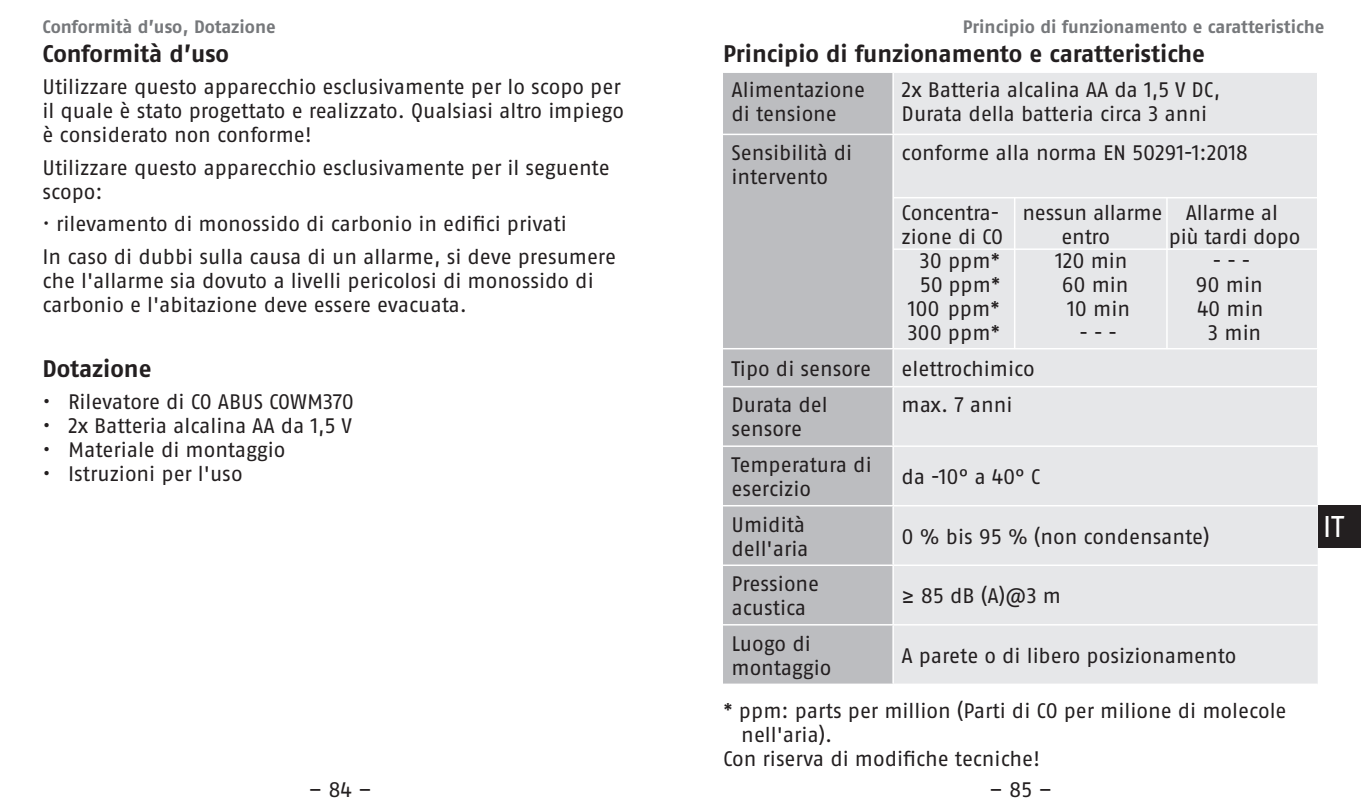
<style>
.page{position:relative;width:1361px;height:808px;background:#fff}
.page>*{position:absolute;margin:0;border:0;box-sizing:border-box;transform-origin:0 0}
.t1{font:30px "ABUS Fago Pro";color:#fff}
.Fließtext{font:700 24px "ABUS Fago Pro";letter-spacing:-.005em;color:#231f20}
.Fließtext-2{font:21px/24px "ABUS Fago Pro";letter-spacing:-.005em;color:#231f20}
.Fließtext-3{font:700 18px "ABUS Fago Pro";letter-spacing:-.005em;color:#76787b}
</style>
<div class="page">
<div style="left:723px;top:73px;width:169px;height:610px;background:#bcbdc0"></div>
<div style="left:894px;top:73px;width:423px;height:610px;background:#e6e7e9"></div>
<hr style="left:723px;top:134px;width:170px;height:1px;background:#fff">
<hr style="left:893px;top:134px;width:425px;height:1px;background:#fff">
<hr style="left:723px;top:348px;width:170px;height:1px;background:#fff">
<hr style="left:893px;top:348px;width:425px;height:1px;background:#fff">
<hr style="left:723px;top:386px;width:170px;height:1px;background:#fff">
<hr style="left:893px;top:386px;width:425px;height:1px;background:#fff">
<hr style="left:723px;top:445px;width:170px;height:2px;background:#fff">
<hr style="left:893px;top:445px;width:425px;height:2px;background:#fff">
<hr style="left:723px;top:505px;width:170px;height:1px;background:#fff">
<hr style="left:893px;top:505px;width:424px;height:1px;background:#fff">
<hr style="left:723px;top:564px;width:170px;height:2px;background:#fff">
<hr style="left:893px;top:564px;width:424px;height:2px;background:#fff">
<hr style="left:723px;top:624px;width:170px;height:1px;background:#fff">
<hr style="left:893px;top:624px;width:424px;height:1px;background:#fff">
<hr style="left:893px;top:248px;width:425px;height:2px;background:#fff">
<hr style="left:893px;top:197px;width:425px;height:1px;background:#fff">
<hr style="left:1014px;top:197px;width:1px;height:152px;background:#fff">
<hr style="left:1166px;top:197px;width:1px;height:152px;background:#fff">
<div style="left:1318px;top:505px;width:43px;height:43px;background:#231f20"></div>
<p class="Fließtext-3" style="left:43px;top:16px;width:235px">Conformità d’uso, Dotazione</p>
<p class="Fließtext-3" style="left:963px;top:16px;width:363px">Principio di funzionamento e caratteristiche</p>
<p class="Fließtext" style="left:723px;top:39px;width:483px">Principio di funzionamento e caratteristiche</p>
<p class="Fließtext-2" style="left:731px;top:78px;width:135px">Alimentazione di tensione</p>
<p class="Fließtext-2" style="left:901px;top:78px;width:320px">2x Batteria alcalina AA da 1,5 V DC,<br>Durata della batteria circa 3 anni</p>
<p class="Fließtext-2" style="left:731px;top:140px;width:122px">Sensibilità di intervento</p>
<p class="Fließtext-2" style="left:901px;top:140px;width:348px">conforme alla norma EN 50291-1:2018</p>
<p class="Fließtext-2" style="left:901px;top:200px;width:378px">Concentra- nessun allarme Allarme al zione di CO</p>
<p class="Fließtext" style="left:43px;top:39px;width:188px">Conformità d’uso</p>
<p class="Fließtext-2" style="left:43px;top:75px;width:583px">Utilizzare questo apparecchio esclusivamente per lo scopo per il quale è stato progettato e realizzato. Qualsiasi altro impiego è considerato non conforme!</p>
<p class="Fließtext-2" style="left:43px;top:155px;width:569px">Utilizzare questo apparecchio esclusivamente per il seguente scopo:</p>
<p class="Fließtext-2" style="left:43px;top:212px;width:526px">· rilevamento di monossido di carbonio in edifici privati</p>
<p class="Fließtext-2" style="left:43px;top:244px;width:575px">In caso di dubbi sulla causa di un allarme, si deve presumere che l'allarme sia dovuto a livelli pericolosi di monossido di carbonio e l'abitazione deve essere evacuata.</p>
<p class="Fließtext-2" style="left:1061px;top:224px;width:50px">entro</p>
<p class="Fließtext-2" style="left:1168px;top:224px;width:133px">più tardi dopo</p>
<p class="Fließtext-2" style="left:920px;top:248px;width:82px">30 ppm*</p>
<p class="Fließtext-2" style="left:1055px;top:248px;width:74px">120 min</p>
<p class="Fließtext-2" style="left:1213px;top:248px;width:39px">- - -</p>
<p class="Fließtext-2" style="left:920px;top:272px;width:82px">50 ppm*</p>
<p class="Fließtext-2" style="left:1061px;top:272px;width:68px">60 min</p>
<p class="Fließtext-2" style="left:1195px;top:272px;width:69px">90 min</p>
<p class="Fließtext-2" style="left:908px;top:296px;width:94px">100 ppm*</p>
<p class="Fließtext-2" style="left:1067px;top:296px;width:64px">10 min</p>
<p class="Fließtext-2" style="left:1197px;top:296px;width:68px">40 min</p>
<p class="Fließtext-2" style="left:908px;top:320px;width:94px">300 ppm*</p>
<p class="Fließtext-2" style="left:1079px;top:320px;width:39px">- - -</p>
<p class="Fließtext-2" style="left:1208px;top:320px;width:55px">3 min</p>
<p class="Fließtext" style="left:43px;top:354px;width:110px">Dotazione</p>
<p class="Fließtext-2" style="left:43px;top:390px;width:313px">• Rilevatore di CO ABUS COWM370</p>
<p class="Fließtext-2" style="left:43px;top:414px;width:311px">• 2x Batteria alcalina AA da 1,5 V</p>
<p class="Fließtext-2" style="left:43px;top:438px;width:245px">• Materiale di montaggio</p>
<p class="Fließtext-2" style="left:43px;top:462px;width:202px">• Istruzioni per l'uso</p>
<p class="Fließtext-2" style="left:731px;top:357px;width:141px">Tipo di sensore</p>
<p class="Fließtext-2" style="left:901px;top:357px;width:135px">elettrochimico</p>
<p class="Fließtext-2" style="left:731px;top:392px;width:98px">Durata del sensore</p>
<p class="Fließtext-2" style="left:901px;top:392px;width:112px">max. 7 anni</p>
<p class="Fließtext-2" style="left:731px;top:453px;width:142px">Temperatura di esercizio</p>
<p class="Fließtext-2" style="left:901px;top:465px;width:140px">da -10° a 40° C</p>
<p class="Fließtext-2" style="left:731px;top:512px;width:79px">Umidità dell'aria</p>
<p class="Fließtext-2" style="left:901px;top:524px;width:310px">0 % bis 95 % (non condensante)</p>
<p class="Fließtext-2" style="left:731px;top:572px;width:89px">Pressione acustica</p>
<p class="Fließtext-2" style="left:901px;top:584px;width:161px">≥ 85 dB (A)@3 m</p>
<p class="Fließtext-2" style="left:731px;top:631px;width:101px">Luogo di montaggio</p>
<p class="Fließtext-2" style="left:901px;top:643px;width:336px">A parete o di libero posizionamento</p>
<p class="Fließtext-2" style="left:723px;top:698px;width:565px">* ppm: parts per million (Parti di CO per milione di molecole</p>
<p class="Fließtext-2" style="left:741px;top:722px;width:93px">nell'aria).</p>
<p class="Fließtext-2" style="left:723px;top:746px;width:319px">Con riserva di modifiche tecniche!</p>
<p class="Fließtext-2" style="left:308px;top:778px;width:65px">– 84 –</p>
<p class="Fließtext-2" style="left:989px;top:778px;width:64px">– 85 –</p>
<p class="t1" style="left:1322px;top:508px;width:23px">IT</p>
</div>
